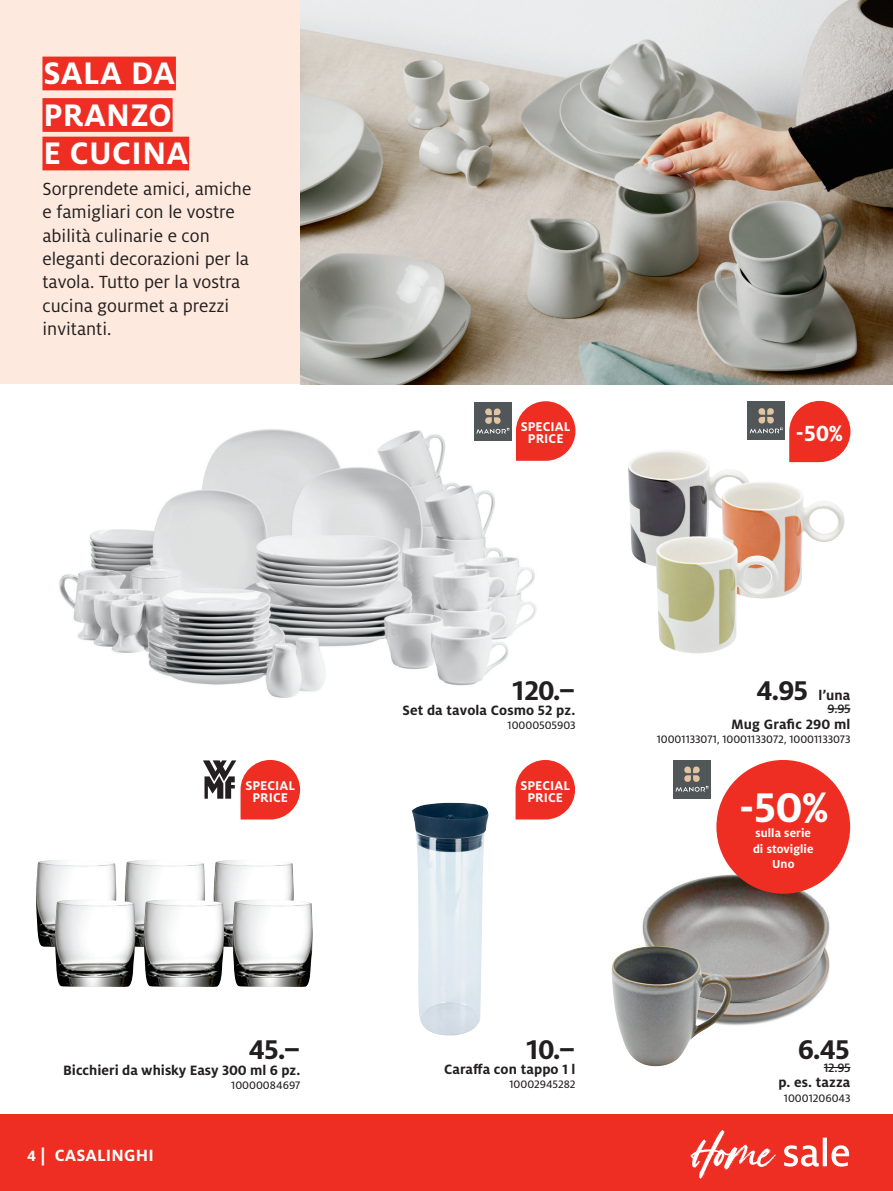
<style>
.page{position:relative;width:893px;height:1191px;background:#fff}
.page>*{position:absolute;margin:0;border:0;box-sizing:border-box;transform-origin:0 0}
.t1{font:700 45.9px "Milofor Manor";color:#fff}
.t2{font:700 34.5px/41.5px "Milofor Manor";letter-spacing:.01em;color:#fff}
.t3{font:700 30px "Milofor Manor";letter-spacing:-.04em;color:#231f20}
.t4{font:700 24.3px "Milofor Manor";color:#fff}
.t5{font:19.5px/23.4px "Milofor Manor";color:#231f20}
.t6{font:700 18px "Milofor Manor";letter-spacing:.01em;color:#fff}
.t7{font:700 15px "Milofor Manor";letter-spacing:.01em;color:#231f20}
.t8{font:700 13.95px/12.3px "Milofor Manor";letter-spacing:.005em;color:#fff;text-align:center}
.t9{font:500 13.5px "Milofor Manor";color:#231f20}
.t10{font:700 12.75px/15.3px "Milofor Manor";letter-spacing:.005em;color:#fff;text-align:center}
.t11{font:12px "Milofor Manor Text";color:#231f20}
.s1{font-size:16.5px}
.s2{font-size:30px}
</style>
<div class="page">
<div style="left:0;top:1114px;width:893px;height:77px;background:#ee2e22"></div>
<div style="left:0;top:0;width:300px;height:384px;background:#fde9de"></div>
<img style="left:300px;top:0;width:593px;height:384px">
<img style="left:628px;top:451px;width:120px;height:116px">
<img style="left:59px;top:429px;width:478px;height:269px">
<img style="left:412px;top:803px;width:77px;height:232px">
<div style="left:474px;top:402px;width:38px;height:38px;background:#515659"></div>
<svg style="left:476px;top:408px;width:33px;height:26px"></svg>
<div style="left:747px;top:401px;width:38px;height:39px;background:#515659"></div>
<svg style="left:750px;top:408px;width:33px;height:25px"></svg>
<div style="left:673px;top:760px;width:38px;height:38px;background:#515659"></div>
<svg style="left:675px;top:766px;width:33px;height:25px"></svg>
<img style="left:125px;top:860px;width:80px;height:87px">
<img style="left:214px;top:860px;width:80px;height:87px">
<img style="left:36px;top:860px;width:80px;height:87px">
<img style="left:144px;top:899px;width:80px;height:88px">
<img style="left:233px;top:899px;width:80px;height:88px">
<img style="left:55px;top:899px;width:80px;height:88px">
<svg style="left:789px;top:401px;width:61px;height:61px;background:#f04e44"></svg>
<svg style="left:203px;top:760px;width:97px;height:59px"></svg>
<svg style="left:515px;top:760px;width:60px;height:59px;background:#f05046"></svg>
<svg style="left:516px;top:401px;width:59px;height:60px;background:#f04f45"></svg>
<img style="left:722px;top:481px;width:123px;height:116px">
<img style="left:656px;top:536px;width:124px;height:117px">
<img style="left:732px;top:1004px;width:76px;height:22px">
<img style="left:642px;top:874px;width:189px;height:130px">
<img style="left:611px;top:946px;width:121px;height:121px">
<svg style="left:784px;top:1137px;width:65px;height:29px"></svg>
<svg style="left:691px;top:1130px;width:84px;height:48px"></svg>
<svg style="left:824px;top:1067px;width:26px;height:1px"></svg>
<div style="left:42px;top:57px;width:134px;height:33px;background:#ee2e22"></div>
<div style="left:42px;top:98px;width:131px;height:34px;background:#ee2e22"></div>
<div style="left:42px;top:137px;width:147px;height:33px;background:#ee2e22"></div>
<svg style="left:827px;top:708px;width:23px;height:1px"></svg>
<div style="left:716px;top:760px;width:134px;height:133px;background:#ee2e22;border-radius:50%"></div>
<h2 class="t2" style="left:43px;top:56px;width:133px">SALA DA<br>PRANZO</h2>
<h2 class="t2" style="left:43px;top:136px;width:147px">E CUCINA</h2>
<p class="t5" style="left:43px;top:179px;width:210px">Sorprendete amici, amiche e famigliari con le vostre abilità culinarie e con eleganti decorazioni per la tavola. Tutto per la vostra cucina gourmet a prezzi invitanti.</p>
<p class="t8" style="left:521px;top:422px;width:51px">SPECIAL<br>PRICE</p>
<p class="t4" style="left:796px;top:425px;width:48px">-50%</p>
<h3 class="t3" style="left:511px;top:681px;width:66px">120.–</h3>
<p class="t7" style="left:402px;top:705px;width:175px">Set da tavola Cosmo 52 pz.</p>
<p class="t11" style="left:508px;top:718px;width:69px">10000505903</p>
<p class="t8" style="left:245px;top:780px;width:51px">SPECIAL<br>PRICE</p>
<p class="t8" style="left:520px;top:780px;width:51px">SPECIAL<br>PRICE</p>
<h3 class="t3" style="left:249px;top:1040px;width:53px">45.–</h3>
<p class="t7" style="left:63px;top:1065px;width:239px">Bicchieri da whisky Easy 300 ml 6 pz.</p>
<p class="t11" style="left:231px;top:1077px;width:71px">10000084697</p>
<p class="t6" style="left:27px;top:1149px;width:128px"><span class="s1">4</span> | CASALINGHI</p>
<h3 class="t3" style="left:525px;top:1039px;width:52px">10.–</h3>
<p class="t7" style="left:444px;top:1064px;width:133px">Caraffa con tappo 1 l</p>
<p class="t11" style="left:509px;top:1077px;width:67px">10002945282</p>
<p class="t7" style="left:756px;top:690px;width:95px"><span class="s2">4.95</span> l’una</p>
<p class="t9" style="left:827px;top:700px;width:25px">9.95</p>
<p class="t7" style="left:731px;top:719px;width:121px">Mug Grafic 290 ml</p>
<p class="t11" style="left:657px;top:732px;width:195px">10001133071, 10001133072, 10001133073</p>
<h1 class="t1" style="left:739px;top:793px;width:90px">-50%</h1>
<p class="t10" style="left:753px;top:827px;width:62px">sulla serie di stoviglie<br>Uno</p>
<h3 class="t3" style="left:798px;top:1039px;width:54px">6.45</h3>
<p class="t9" style="left:824px;top:1059px;width:28px">12.95</p>
<p class="t7" style="left:778px;top:1078px;width:74px">p. es. tazza</p>
<p class="t11" style="left:784px;top:1090px;width:68px">10001206043</p>
</div>
